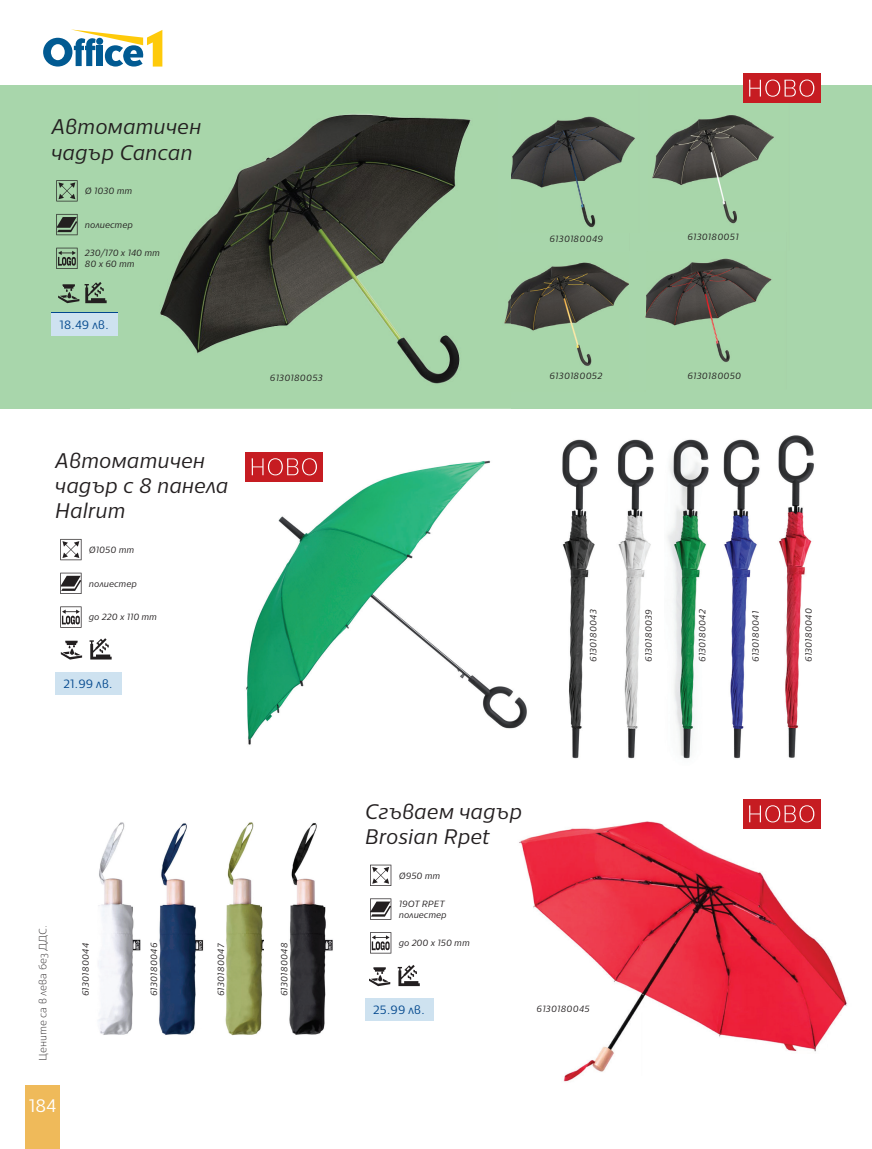
<style>
.page{position:relative;width:872px;height:1149px;background:#fff}
.page>*{position:absolute;margin:0;border:0;box-sizing:border-box;transform-origin:0 0}
.t1{font:italic 300 21px/25.2px "Cormac";color:#231f20}
.t2{font:300 18px "Cormac";color:#fff}
.t3{font:300 12px "Cormac";color:#01478d}
.t4{font:100 10.5px "Cormac";color:#231f20}
.t5{font:italic 300 9px "Cormac";letter-spacing:.025em;color:#231f20}
.t6{font:italic 300 9px/10.8px "Cormac";color:#231f20}
</style>
<div class="page">
<div style="left:0;top:85px;width:872px;height:323px;background:#a8d6ab"></div>
<img style="left:160px;top:114px;width:311px;height:270px">
<img style="left:519px;top:810px;width:328px;height:272px">
<img style="left:245px;top:460px;width:282px;height:285px">
<hr style="left:55px;top:671px;width:66px;height:1px;background:#01478d">
<div style="left:55px;top:672px;width:66px;height:23px;background:#cee2f0"></div>
<svg style="left:60px;top:538px;width:22px;height:22px"></svg>
<svg style="left:60px;top:572px;width:22px;height:21px"></svg>
<svg style="left:60px;top:606px;width:22px;height:21px"></svg>
<hr style="left:365px;top:997px;width:68px;height:1px;background:#01478d">
<div style="left:365px;top:998px;width:68px;height:22px;background:#cee2f0"></div>
<svg style="left:370px;top:864px;width:21px;height:21px"></svg>
<svg style="left:370px;top:898px;width:21px;height:21px"></svg>
<svg style="left:370px;top:932px;width:21px;height:21px"></svg>
<hr style="left:51px;top:312px;width:66px;height:1px;background:#01478d">
<div style="left:51px;top:313px;width:66px;height:22px;background:#cee2f0"></div>
<svg style="left:56px;top:180px;width:22px;height:21px"></svg>
<svg style="left:56px;top:214px;width:22px;height:21px"></svg>
<svg style="left:56px;top:248px;width:22px;height:21px"></svg>
<svg style="left:58px;top:284px;width:21px;height:19px"></svg>
<svg style="left:85px;top:282px;width:22px;height:21px"></svg>
<img style="left:511px;top:116px;width:124px;height:112px">
<img style="left:652px;top:115px;width:122px;height:109px">
<img style="left:511px;top:262px;width:118px;height:104px">
<img style="left:504px;top:298px;width:7px;height:26px">
<img style="left:645px;top:258px;width:127px;height:104px">
<img style="left:98px;top:822px;width:43px;height:213px">
<img style="left:159px;top:823px;width:45px;height:212px">
<img style="left:225px;top:822px;width:39px;height:214px">
<img style="left:289px;top:823px;width:44px;height:212px">
<img style="left:723px;top:439px;width:37px;height:320px">
<img style="left:778px;top:435px;width:36px;height:323px">
<img style="left:667px;top:439px;width:41px;height:320px">
<img style="left:618px;top:439px;width:36px;height:320px">
<img style="left:562px;top:439px;width:36px;height:320px">
<svg style="left:61px;top:640px;width:21px;height:19px"></svg>
<svg style="left:369px;top:967px;width:21px;height:18px"></svg>
<svg style="left:90px;top:638px;width:22px;height:21px"></svg>
<svg style="left:398px;top:965px;width:22px;height:20px"></svg>
<div style="left:742px;top:798px;width:78px;height:30px;background:#c61c22"></div>
<svg style="left:749px;top:805px;width:65px;height:17px"></svg>
<div style="left:245px;top:452px;width:78px;height:29px;background:#c61c22"></div>
<svg style="left:252px;top:458px;width:65px;height:17px"></svg>
<div style="left:742px;top:73px;width:78px;height:30px;background:#c61c22"></div>
<svg style="left:749px;top:79px;width:65px;height:18px"></svg>
<div style="left:26px;top:1084px;width:34px;height:64px;background:#efba5a"></div>
<svg style="left:43px;top:29px;width:119px;height:38px"></svg>
<h1 class="t1" style="left:51px;top:114px;width:152px">Автоматичен чадър Cancan</h1>
<p class="t5" style="left:85px;top:185px;width:49px">Ø 1030 mm</p>
<p class="t6" style="left:85px;top:219px;width:49px">полиестер</p>
<p class="t6" style="left:85px;top:247px;width:76px">230/170 x 140 mm<br>80 x 60 mm</p>
<h3 class="t3" style="left:60px;top:317px;width:51px">18.49 лв.</h3>
<h1 class="t1" style="left:55px;top:447px;width:175px">Автоматичен чадър с 8 панела<br>Halrum</h1>
<p class="t5" style="left:89px;top:544px;width:47px">Ø1050 mm</p>
<p class="t6" style="left:89px;top:577px;width:49px">полиестер</p>
<p class="t6" style="left:89px;top:611px;width:70px">до 220 x 110 mm</p>
<h3 class="t3" style="left:63px;top:676px;width:51px">21.99 лв.</h3>
<p class="t5" style="left:549px;top:233px;width:55px">6130180049</p>
<p class="t5" style="left:687px;top:231px;width:53px">6130180051</p>
<p class="t5" style="left:270px;top:372px;width:54px">6130180053</p>
<p class="t5" style="left:549px;top:370px;width:54px">6130180052</p>
<p class="t5" style="left:687px;top:370px;width:55px">6130180050</p>
<p class="t5" style="left:587px;top:662px;width:54px;rotate:-90deg">6130180043</p>
<p class="t5" style="left:643px;top:662px;width:55px;rotate:-90deg">6130180039</p>
<p class="t5" style="left:696px;top:662px;width:54px;rotate:-90deg">6130180042</p>
<p class="t5" style="left:750px;top:662px;width:53px;rotate:-90deg">6130180041</p>
<p class="t5" style="left:803px;top:662px;width:56px;rotate:-90deg">6130180040</p>
<p class="t4" style="left:36px;top:1060px;width:137px;rotate:-90deg">Цените са в лева без ДДС.</p>
<h2 class="t2" style="left:29px;top:1093px;width:29px">184</h2>
<p class="t5" style="left:80px;top:996px;width:55px;rotate:-90deg">6130180044</p>
<p class="t5" style="left:148px;top:996px;width:55px;rotate:-90deg">6130180046</p>
<p class="t5" style="left:215px;top:996px;width:54px;rotate:-90deg">6130180047</p>
<p class="t5" style="left:279px;top:996px;width:55px;rotate:-90deg">6130180048</p>
<h1 class="t1" style="left:365px;top:798px;width:159px">Сгъваем чадър<br>Brosian Rpet</h1>
<p class="t5" style="left:399px;top:869px;width:43px">Ø950 mm</p>
<p class="t6" style="left:399px;top:898px;width:49px">19OT RPET полиестер</p>
<p class="t6" style="left:399px;top:937px;width:72px">до 200 х 150 mm</p>
<h3 class="t3" style="left:373px;top:1001px;width:53px">25.99 лв.</h3>
<p class="t5" style="left:536px;top:1002px;width:55px">6130180045</p>
</div>
